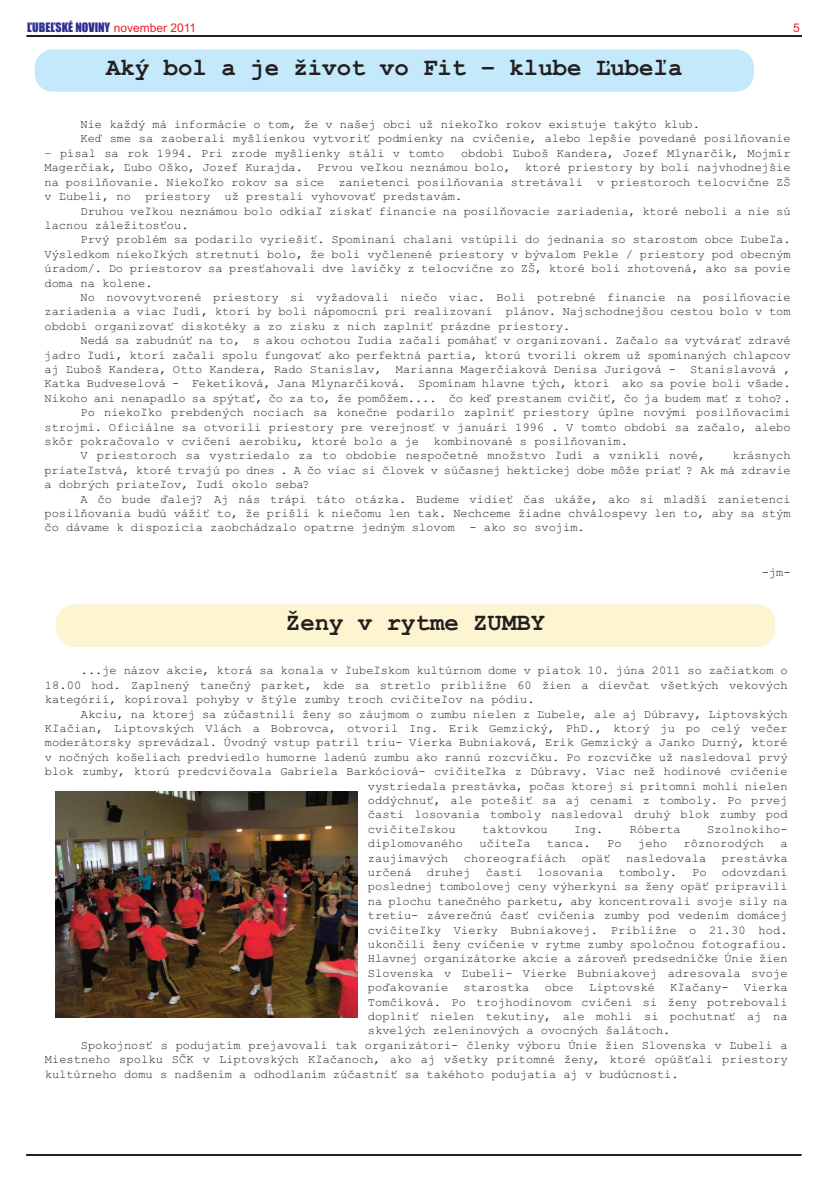
<style>
.page{position:relative;width:838px;height:1191px;background:#fff}
.page>*{position:absolute;margin:0;border:0;box-sizing:border-box;transform-origin:0 0}
.t1{font:700 24px "Courier New";color:#231f20}
.t2{font:12px/14.4px "Courier New";color:#231f20}
.t3{font:12px "Impact";color:#2e3092}
.t4{font:12px "Arial";color:#ee1d23}
.s1{font-family:"Arial";color:#ee1d23}
</style>
<div class="page">
<hr style="left:26px;top:35px;width:776px;height:2px;background:#231f20">
<hr style="left:26px;top:1154px;width:775px;height:2px;background:#231f20">
<div style="left:35px;top:49px;width:719px;height:43px;background:#c3e9fa;border-radius:18px"></div>
<div style="left:56px;top:604px;width:719px;height:43px;background:#fdf5d1;border-radius:18px"></div>
<img style="left:55px;top:791px;width:303px;height:227px">
<p class="t3" style="left:27px;top:21px;width:171px">ĽUBEĽSKÉ NOVINY <span class="s1">november 2011</span></p>
<p class="t4" style="left:793px;top:21px;width:8px">5</p>
<p class="t1" style="left:106px;top:52px;width:578px">Aký bol a je život vo Fit – klube Ľubeľa</p>
<p class="t2" style="left:81px;top:117px;width:711px">Nie každý má informácie o tom, že v našej obci už niekoľko rokov existuje takýto klub.<br>Keď sme sa zaoberali myšlienkou vytvoriť podmienky na cvičenie, alebo lepšie povedané posilňovanie</p>
<p class="t2" style="left:45px;top:145px;width:401px">– písal sa rok 1994. Pri zrode myšlienky stáli v tomto</p>
<p class="t2" style="left:461px;top:145px;width:331px">období Ľuboš Kandera, Jozef Mlynarčík, Mojmír</p>
<p class="t2" style="left:45px;top:160px;width:747px">Magerčiak, Ľubo Oško, Jozef Kurajda. Prvou veľkou neznámou bolo, ktoré priestory by boli najvhodnejšie</p>
<p class="t2" style="left:45px;top:174px;width:747px">na posilňovanie. Niekoľko rokov sa síce zanietenci posilňovania stretávali v priestoroch telocvične ZŠ</p>
<p class="t2" style="left:45px;top:189px;width:419px">v Ľubeli, no priestory už prestali vyhovovať predstavám.</p>
<p class="t2" style="left:81px;top:203px;width:711px">Druhou veľkou neznámou bolo odkiaľ získať financie na posilňovacie zariadenia, ktoré neboli a nie sú</p>
<p class="t2" style="left:45px;top:217px;width:146px">lacnou záležitosťou.</p>
<p class="t2" style="left:81px;top:232px;width:711px">Prvý problém sa podarilo vyriešiť. Spomínaní chalani vstúpili do jednania so starostom obce Ľubeľa.</p>
<p class="t2" style="left:45px;top:246px;width:747px">Výsledkom niekoľkých stretnutí bolo, že boli vyčlenené priestory v bývalom Pekle / priestory pod obecným</p>
<p class="t2" style="left:45px;top:261px;width:747px">úradom/. Do priestorov sa presťahovali dve lavičky z telocvične zo ZŠ, ktoré boli zhotovená, ako sa povie</p>
<p class="t2" style="left:45px;top:275px;width:110px">doma na kolene.</p>
<p class="t2" style="left:81px;top:289px;width:711px">No novovytvorené priestory si vyžadovali niečo viac. Boli potrebné financie na posilňovacie</p>
<p class="t2" style="left:45px;top:304px;width:747px">zariadenia a viac ľudí, ktorí by boli nápomocní pri realizovaní plánov. Najschodnejšou cestou bolo v tom</p>
<p class="t2" style="left:45px;top:318px;width:527px">období organizovať diskotéky a zo zisku z nich zaplniť prázdne priestory.</p>
<p class="t2" style="left:81px;top:333px;width:711px">Nedá sa zabudnúť na to, s akou ochotou ľudia začali pomáhať v organizovaní. Začalo sa vytvárať zdravé</p>
<p class="t2" style="left:45px;top:347px;width:747px">jadro ľudí, ktorí začali spolu fungovať ako perfektná partia, ktorú tvorili okrem už spomínaných chlapcov</p>
<p class="t2" style="left:45px;top:361px;width:747px">aj Ľuboš Kandera, Otto Kandera, Rado Stanislav, Marianna Magerčiaková Denisa Jurigová - Stanislavová ,</p>
<p class="t2" style="left:45px;top:376px;width:747px">Katka Budveselová - Feketíková, Jana Mlynarčíková. Spomínam hlavne tých, ktorí ako sa povie boli všade.</p>
<p class="t2" style="left:45px;top:390px;width:747px">Nikoho ani nenapadlo sa spýtať, čo za to, že pomôžem.... čo keď prestanem cvičiť, čo ja budem mať z toho?.</p>
<p class="t2" style="left:81px;top:405px;width:711px">Po niekoľko prebdených nociach sa konečne podarilo zaplniť priestory úplne novými posilňovacími</p>
<p class="t2" style="left:45px;top:419px;width:747px">strojmi. Oficiálne sa otvorili priestory pre verejnosť v januári 1996 . V tomto období sa začalo, alebo</p>
<p class="t2" style="left:45px;top:433px;width:585px">skôr pokračovalo v cvičení aerobiku, ktoré bolo a je kombinované s posilňovaním.</p>
<p class="t2" style="left:81px;top:448px;width:626px">V priestoroch sa vystriedalo za to obdobie nespočetné množstvo ľudí a vznikli nové,</p>
<p class="t2" style="left:732px;top:448px;width:60px">krásnych</p>
<p class="t2" style="left:45px;top:462px;width:747px">priateľstvá, ktoré trvajú po dnes . A čo viac si človek v súčasnej hektickej dobe môže priať ? Ak má zdravie</p>
<p class="t2" style="left:45px;top:477px;width:268px">a dobrých priateľov, ľudí okolo seba?</p>
<p class="t2" style="left:81px;top:491px;width:711px">A čo bude ďalej? Aj nás trápi táto otázka. Budeme vidieť čas ukáže, ako si mladší zanietenci</p>
<p class="t2" style="left:45px;top:505px;width:747px">posilňovania budú vážiť to, že prišli k niečomu len tak. Nechceme žiadne chválospevy len to, aby sa stým</p>
<p class="t2" style="left:45px;top:520px;width:542px">čo dávame k dispozícia zaobchádzalo opatrne jedným slovom - ako so svojim.</p>
<p class="t2" style="left:762px;top:564px;width:30px">-jm-</p>
<p class="t1" style="left:286px;top:607px;width:261px">Ženy v rytme ZUMBY</p>
<p class="t2" style="left:81px;top:663px;width:708px">...je názov akcie, ktorá sa konala v ľubeľskom kultúrnom dome v piatok 10. júna 2011 so začiatkom o</p>
<p class="t2" style="left:45px;top:677px;width:744px">18.00 hod. Zaplnený tanečný parket, kde sa stretlo približne 60 žien a dievčat všetkých vekových</p>
<p class="t2" style="left:45px;top:692px;width:491px">kategórií, kopíroval pohyby v štýle zumby troch cvičiteľov na pódiu.</p>
<p class="t2" style="left:81px;top:706px;width:708px">Akciu, na ktorej sa zúčastnili ženy so záujmom o zumbu nielen z Ľubele, ale aj Dúbravy, Liptovských</p>
<p class="t2" style="left:45px;top:720px;width:744px">Kľačian, Liptovských Vlách a Bobrovca, otvoril Ing. Erik Gemzický, PhD., ktorý ju po celý večer</p>
<p class="t2" style="left:45px;top:735px;width:744px">moderátorsky sprevádzal. Úvodný vstup patril triu- Vierka Bubniaková, Erik Gemzický a Janko Durný, ktoré</p>
<p class="t2" style="left:45px;top:749px;width:744px">v nočných košeliach predviedlo humorne ladenú zumbu ako rannú rozcvičku. Po rozcvičke už nasledoval prvý</p>
<p class="t2" style="left:45px;top:764px;width:744px">blok zumby, ktorú predcvičovala Gabriela Barkóciová- cvičiteľka z Dúbravy. Viac než hodinové cvičenie</p>
<p class="t2" style="left:368px;top:778px;width:421px">vystriedala prestávka, počas ktorej si prítomní mohli nielen</p>
<p class="t2" style="left:368px;top:792px;width:421px">oddýchnuť, ale potešiť sa aj cenami z tomboly. Po prvej</p>
<p class="t2" style="left:368px;top:807px;width:421px">časti losovania tomboly nasledoval druhý blok zumby pod</p>
<p class="t2" style="left:368px;top:821px;width:89px">cvičiteľskou</p>
<p class="t2" style="left:482px;top:821px;width:67px">taktovkou</p>
<p class="t2" style="left:574px;top:821px;width:31px">Ing.</p>
<p class="t2" style="left:630px;top:821px;width:53px">Róberta</p>
<p class="t2" style="left:707px;top:821px;width:82px">Szolnokiho-</p>
<p class="t2" style="left:368px;top:836px;width:97px">diplomovaného</p>
<p class="t2" style="left:479px;top:836px;width:53px">učiteľa</p>
<p class="t2" style="left:547px;top:836px;width:45px">tanca.</p>
<p class="t2" style="left:607px;top:836px;width:16px">Po</p>
<p class="t2" style="left:638px;top:836px;width:31px">jeho</p>
<p class="t2" style="left:683px;top:836px;width:82px">rôznorodých</p>
<p class="t2" style="left:780px;top:836px;width:9px">a</p>
<p class="t2" style="left:368px;top:850px;width:82px">zaujímavých</p>
<p class="t2" style="left:464px;top:850px;width:104px">choreografiách</p>
<p class="t2" style="left:581px;top:850px;width:31px">opäť</p>
<p class="t2" style="left:626px;top:850px;width:82px">nasledovala</p>
<p class="t2" style="left:722px;top:850px;width:67px">prestávka</p>
<p class="t2" style="left:368px;top:864px;width:45px">určená</p>
<p class="t2" style="left:427px;top:864px;width:45px">druhej</p>
<p class="t2" style="left:486px;top:864px;width:38px">časti</p>
<p class="t2" style="left:537px;top:864px;width:67px">losovania</p>
<p class="t2" style="left:618px;top:864px;width:60px">tomboly.</p>
<p class="t2" style="left:692px;top:864px;width:16px">Po</p>
<p class="t2" style="left:368px;top:864px;width:421px;text-align:justify;text-indent:354px">odovzdaní poslednej tombolovej ceny výherkyni sa ženy opäť pripravili na plochu tanečného parketu, aby koncentrovali svoje sily na tretiu- záverečnú časť cvičenia zumby pod vedením domácej cvičiteľky Vierky Bubniakovej. Približne o 21.30 hod. ukončili ženy cvičenie v rytme zumby spoločnou fotografiou.<br>Hlavnej organizátorke akcie a zároveň predsedníčke Únie žien Slovenska v Ľubeli- Vierke Bubniakovej adresovala svoje poďakovanie</p>
<p class="t2" style="left:464px;top:980px;width:67px">starostka</p>
<p class="t2" style="left:545px;top:980px;width:31px">obce</p>
<p class="t2" style="left:589px;top:980px;width:67px">Liptovské</p>
<p class="t2" style="left:670px;top:980px;width:60px">Kľačany-</p>
<p class="t2" style="left:744px;top:980px;width:45px">Vierka</p>
<p class="t2" style="left:368px;top:994px;width:421px">Tomčíková. Po trojhodinovom cvičení si ženy potrebovali</p>
<p class="t2" style="left:368px;top:1008px;width:421px">doplniť nielen tekutiny, ale mohli si pochutnať aj na</p>
<p class="t2" style="left:368px;top:1023px;width:304px">skvelých zeleninových a ovocných šalátoch.</p>
<p class="t2" style="left:81px;top:1037px;width:708px">Spokojnosť s podujatím prejavovali tak organizátori- členky výboru Únie žien Slovenska v Ľubeli a</p>
<p class="t2" style="left:45px;top:1052px;width:744px">Miestneho spolku SČK v Liptovských Kľačanoch, ako aj všetky prítomné ženy, ktoré opúšťali priestory</p>
<p class="t2" style="left:45px;top:1066px;width:635px">kultúrneho domu s nadšením a odhodlaním zúčastniť sa takéhoto podujatia aj v budúcnosti.</p>
</div>
